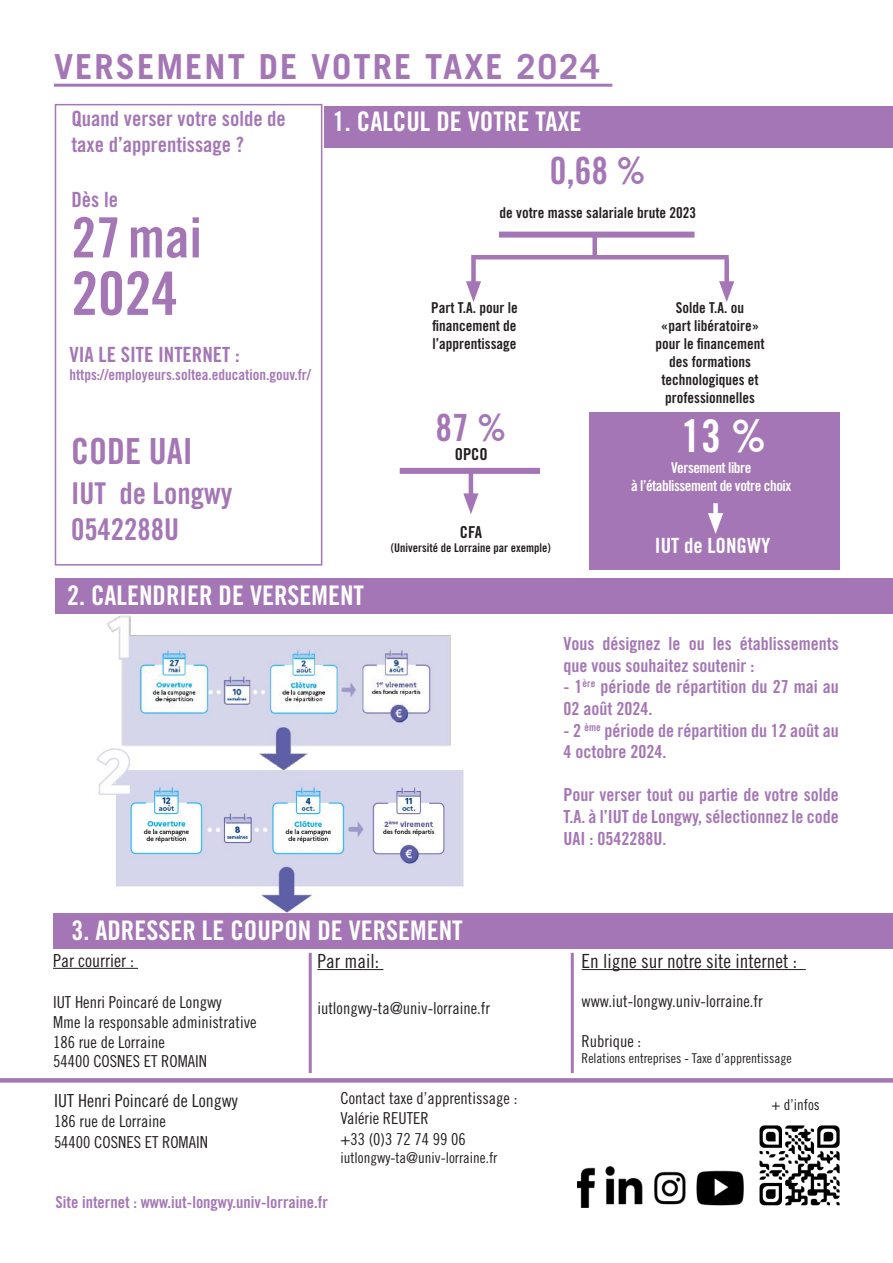
<style>
.page{position:relative;width:893px;height:1263px;background:#fff}
.page>*{position:absolute;margin:0;border:0;box-sizing:border-box;transform-origin:0 0}
.t1{font:60px "Trade Gothic LT Std Bd Cn 20";color:#a476b5}
.t2{font:55.5px "Trade Gothic LT Std Bd Cn 20";color:#a476b5}
.t3{font:45px "Trade Gothic LT Std Bd Cn 20";color:#fff}
.t4{font:37.5px "Trade Gothic LT Std Bd Cn 20";color:#a476b5}
.t5{font:36px "Trade Gothic LT Std Bd Cn 20";color:#a476b5}
.t6{font:700 34.5px "Trade Gothic LT Std";letter-spacing:.06em;color:#a476b5}
.t7{font:30px/36px "Trade Gothic LT Std Bd Cn 20";color:#a476b5}
.t8{font:27px "Trade Gothic LT Std Bd Cn 20";color:#fff}
.t9{font:21px/25.2px "Trade Gothic LT Std Bd Cn 20";color:#a476b5}
.t10{font:21px "Trade Gothic LT Std Bd Cn 20";color:#fff}
.t11{font:19.5px "Trade Gothic LT Std Cn 18";color:#241f1f}
.t12{font:18px/21.6px "Trade Gothic LT Std Bd Cn 20";color:#a476b5}
.t13{font:18px "Trade Gothic LT Std Cn 18";color:#241f1f}
.t14{font:16.5px/19.8px "Trade Gothic LT Std Cn 18";color:#241f1f}
.t15{font:16.5px "Trade Gothic LT Std Bd Cn 20";color:#a476b5}
.t16{font:16.5px "Trade Gothic LT Std Bd Cn 20";color:#241f1f}
.t17{font:15px/18px "Trade Gothic LT Std Bd Cn 20";color:#241f1f;text-align:justify}
.t18{font:15px "Trade Gothic LT Std Bd Cn 20";color:#a476b5}
.t19{font:15px/18px "Trade Gothic LT Std Bd Cn 20";letter-spacing:-.03em;color:#fff;text-align:center}
.t20{font:15px "Trade Gothic LT Std Cn 18";color:#241f1f}
.t21{font:13.5px "Trade Gothic LT Std Cn 18";color:#241f1f}
.t22{font:12px "Trade Gothic LT Std Bd Cn 20";color:#241f1f}
</style>
<div class="page">
<div style="left:589px;top:412px;width:251px;height:158px;background:#a476b5"></div>
<div style="left:53px;top:913px;width:840px;height:35px;background:#a476b5"></div>
<div style="left:55px;top:578px;width:838px;height:36px;background:#a476b5"></div>
<div style="left:325px;top:106px;width:568px;height:41px;background:#a476b5"></div>
<hr style="left:54px;top:84px;width:558px;height:3px;background:#a476b5">
<div style="left:55px;top:104px;width:267px;height:462px;border:2px solid #a476b5"></div>
<div style="left:499px;top:232px;width:195px;height:6px;background:#a476b5"></div>
<div style="left:592px;top:234px;width:5px;height:21px;background:#a476b5"></div>
<hr style="left:471px;top:255px;width:258px;height:4px;background:#a476b5">
<div style="left:471px;top:258px;width:5px;height:31px;background:#a476b5"></div>
<svg style="left:466px;top:281px;width:15px;height:21px"></svg>
<div style="left:724px;top:258px;width:5px;height:31px;background:#a476b5"></div>
<svg style="left:719px;top:281px;width:15px;height:21px"></svg>
<div style="left:400px;top:468px;width:140px;height:6px;background:#a476b5"></div>
<hr style="left:469px;top:473px;width:4px;height:29px;background:#a476b5">
<svg style="left:463px;top:493px;width:15px;height:21px"></svg>
<div style="left:713px;top:503px;width:5px;height:18px;background:#fff"></div>
<svg style="left:708px;top:513px;width:15px;height:21px"></svg>
<img style="left:759px;top:1125px;width:81px;height:81px">
<svg style="left:0;top:1078px;width:893px;height:4px;background:#a77ab7"></svg>
<hr style="left:53px;top:968px;width:85px;height:1px;background:#241f1f">
<hr style="left:317px;top:969px;width:66px;height:1px;background:#241f1f">
<hr style="left:582px;top:969px;width:224px;height:1px;background:#241f1f">
<hr style="left:309px;top:953px;width:3px;height:120px;background:#a476b5">
<hr style="left:571px;top:953px;width:3px;height:120px;background:#a476b5">
<img style="left:578px;top:1167px;width:166px;height:40px">
<img style="left:96px;top:750px;width:367px;height:162px">
<img style="left:106px;top:615px;width:346px;height:155px">
<h3 class="t6" style="left:54px;top:45px;width:547px">VERSEMENT DE VOTRE TAXE 2024</h3>
<p class="t9" style="left:71px;top:106px;width:216px">Quand verser votre solde de taxe d’apprentissage ?</p>
<p class="t9" style="left:71px;top:187px;width:48px">Dès le</p>
<h2 class="t2" style="left:71px;top:204px;width:132px">27mai</h2>
<h1 class="t1" style="left:71px;top:257px;width:108px">2024</h1>
<p class="t9" style="left:69px;top:342px;width:172px">VIA LE SITE INTERNET :</p>
<p class="t18" style="left:69px;top:366px;width:243px">https://employeurs.soltea.education.gouv.fr/</p>
<h3 class="t8" style="left:333px;top:105px;width:250px">1. CALCUL DE VOTRE TAXE</h3>
<h3 class="t4" style="left:550px;top:148px;width:97px">0,68 %</h3>
<p class="t17" style="left:500px;top:203px;width:198px">de votre masse salariale brute 2023</p>
<p class="t17" style="left:431px;top:298px;width:88px">Part T.A. pour le financement de l’apprentissage</p>
<p class="t17" style="left:655px;top:298px;width:111px;text-align:center">Solde T.A. ou<br>«part libératoire» pour le financement des formations technologiques et professionnelles</p>
<h3 class="t4" style="left:435px;top:405px;width:72px">87 %</h3>
<p class="t16" style="left:455px;top:444px;width:34px">OPCO</p>
<h3 class="t3" style="left:681px;top:409px;width:86px">13 %</h3>
<h3 class="t5" style="left:71px;top:429px;width:123px">CODE UAI</h3>
<h3 class="t7" style="left:71px;top:475px;width:163px">IUT de Longwy<br>0542288U</h3>
<p class="t19" style="left:631px;top:459px;width:162px">Versement libre<br>à l’établissement de votre choix</p>
<p class="t16" style="left:460px;top:522px;width:24px">CFA</p>
<p class="t22" style="left:391px;top:541px;width:161px">(Université de Lorraine par exemple)</p>
<p class="t10" style="left:655px;top:533px;width:117px">IUT de LONGWY</p>
<h3 class="t8" style="left:67px;top:579px;width:298px">2. CALENDRIER DE VERSEMENT</h3>
<h3 class="t8" style="left:71px;top:914px;width:393px">3. ADRESSER LE COUPON DE VERSEMENT</h3>
<p class="t13" style="left:53px;top:949px;width:82px">Par courrier :</p>
<p class="t14" style="left:53px;top:992px;width:205px">IUT Henri Poincaré de Longwy<br>Mme la responsable administrative<br>186 rue de Lorraine<br>54400 COSNES ET ROMAIN</p>
<p class="t11" style="left:317px;top:949px;width:63px">Par mail:</p>
<p class="t14" style="left:317px;top:998px;width:174px">iutlongwy-ta@univ-lorraine.fr</p>
<p class="t13" style="left:54px;top:1090px;width:185px">IUT Henri Poincaré de Longwy</p>
<p class="t14" style="left:54px;top:1110px;width:155px;line-height:21.6px">186 rue de Lorraine<br>54400 COSNES ET ROMAIN</p>
<p class="t15" style="left:55px;top:1192px;width:274px">Site internet : www.iut-longwy.univ-lorraine.fr</p>
<p class="t14" style="left:340px;top:1088px;width:178px">Contact taxe d’apprentissage :<br>Valérie REUTER</p>
<p class="t14" style="left:340px;top:1129px;width:127px">+33 (0)3 72 74 99 06</p>
<p class="t20" style="left:340px;top:1149px;width:158px">iutlongwy-ta@univ-lorraine.fr</p>
<p class="t12" style="left:563px;top:633px;width:277px">Vous désignez le ou les établissements que vous souhaitez soutenir :</p>
<p class="t12" style="left:563px;top:676px;width:277px">- 1<sup>ère</sup> période de répartition du 27 mai au<br>02 août 2024.</p>
<p class="t12" style="left:563px;top:719px;width:277px">- 2 <sup>ème</sup> période de répartition du 12 août au<br>4 octobre 2024.</p>
<p class="t12" style="left:563px;top:784px;width:277px;text-align:justify">Pour verser tout ou partie de votre solde T.A. à l’IUT de Longwy, sélectionnez le code UAI : 0542288U.</p>
<p class="t11" style="left:582px;top:949px;width:217px">En ligne sur notre site internet :</p>
<p class="t14" style="left:582px;top:991px;width:183px">www.iut-longwy.univ-lorraine.fr</p>
<p class="t14" style="left:582px;top:1031px;width:61px">Rubrique :</p>
<p class="t21" style="left:582px;top:1050px;width:211px">Relations entreprises - Taxe d’apprentissage</p>
<p class="t20" style="left:772px;top:1096px;width:50px">+ d’infos</p>
</div>
